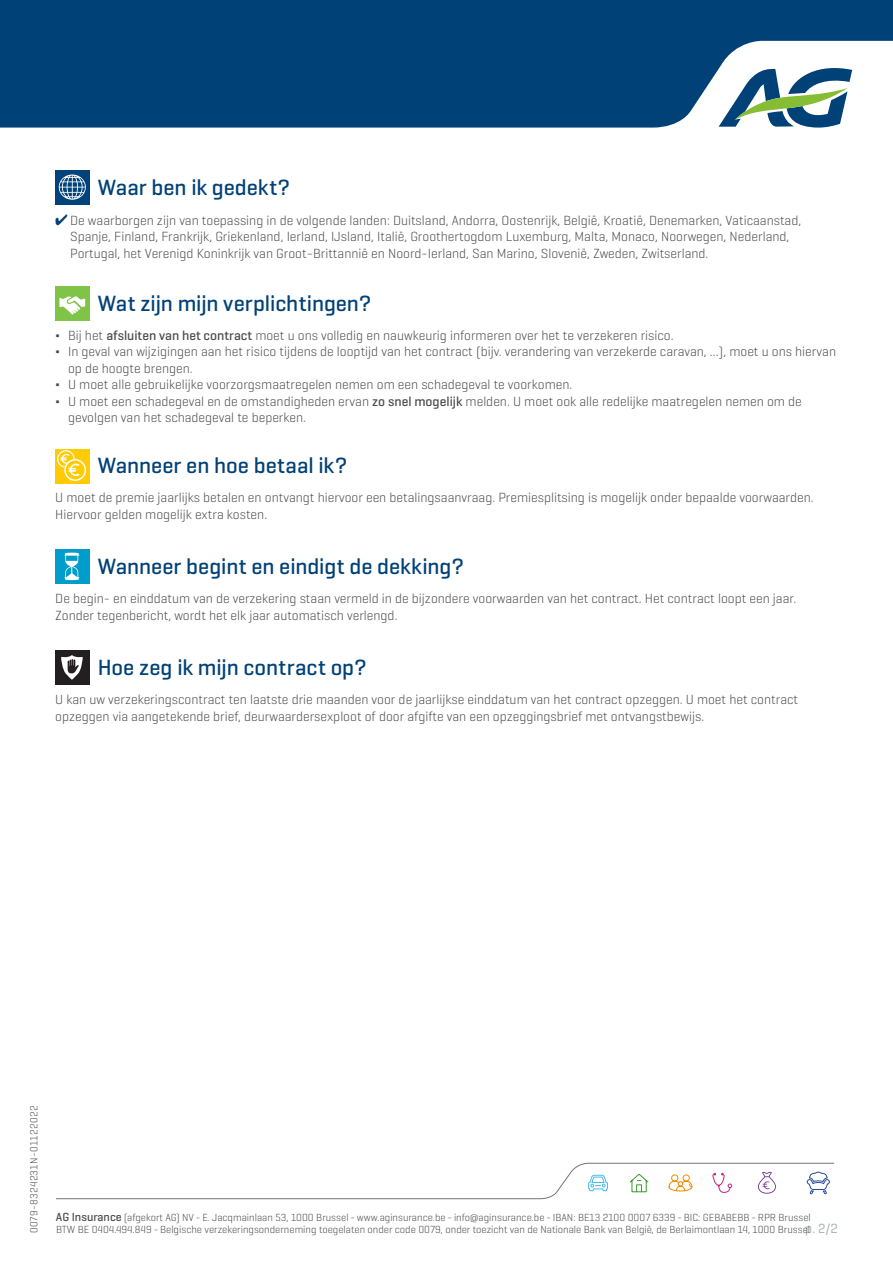
<style>
.page{position:relative;width:893px;height:1263px;background:#fff}
.page>*{position:absolute;margin:0;border:0;box-sizing:border-box;transform-origin:0 0}
.t1{font:500 22.5px "Geogrotesque";color:#004177}
.t2{font:300 13.5px/16.5px "Geogrotesque";color:#4a4a49}
.t3{font:13.5px "Geogrotesque";color:#a4acb1}
.t4{font:300 10.5px "AG Geogrotesque";color:#4a4a49}
.t5{font:300 10.5px "Geogrotesque";letter-spacing:.02em;color:#4a4a49}
.s1{color:#004177}
.s2{font-weight:500}
.s3{font-weight:500;font-size:12px}
</style>
<div class="page">
<svg style="left:56px;top:1163px;width:778px;height:36px"></svg>
<svg style="left:0;top:0;width:893px;height:128px;background:#124e81"></svg>
<svg style="left:719px;top:63px;width:133px;height:65px"></svg>
<div style="left:55px;top:170px;width:34px;height:34px;background:#00427a"></div>
<svg style="left:59px;top:174px;width:27px;height:26px"></svg>
<div style="left:55px;top:286px;width:34px;height:34px;background:#7fc349"></div>
<svg style="left:59px;top:296px;width:26px;height:19px"></svg>
<div style="left:55px;top:449px;width:34px;height:34px;background:#ffcb05"></div>
<svg style="left:57px;top:450px;width:29px;height:31px"></svg>
<div style="left:55px;top:550px;width:34px;height:34px;background:#009dca"></div>
<svg style="left:64px;top:553px;width:15px;height:27px"></svg>
<div style="left:55px;top:650px;width:34px;height:34px;background:#231f20"></div>
<svg style="left:61px;top:655px;width:22px;height:25px"></svg>
<h1 class="t1" style="left:98px;top:174px;width:194px">Waar ben ik gedekt?</h1>
<p class="t2" style="left:70px;top:211px;width:733px;text-indent:-15px"><span class="s1">✔</span> De waarborgen zijn van toepassing in de volgende landen: Duitsland, Andorra, Oostenrijk, België, Kroatië, Denemarken, Vaticaanstad,<br>Spanje, Finland, Frankrijk, Griekenland, Ierland, IJsland, Italië, Groothertogdom Luxemburg, Malta, Monaco, Noorwegen, Nederland,<br>Portugal, het Verenigd Koninkrijk van Groot-Brittannië en Noord-Ierland, San Marino, Slovenië, Zweden, Zwitserland.</p>
<h1 class="t1" style="left:98px;top:289px;width:275px">Wat zijn mijn verplichtingen?</h1>
<p class="t2" style="left:55px;top:327px;width:620px">Δ Bij het <span class="s2">afsluiten van het contract</span> moet u ons volledig en nauwkeurig informeren over het te verzekeren risico.</p>
<p class="t2" style="left:55px;top:343px;width:782px">Δ In geval van wijzigingen aan het risico tijdens de looptijd van het contract (bijv. verandering van verzekerde caravan, ...), moet u ons hiervan</p>
<p class="t2" style="left:68px;top:360px;width:126px">op de hoogte brengen.</p>
<p class="t2" style="left:55px;top:376px;width:519px">Δ U moet alle gebruikelijke voorzorgsmaatregelen nemen om een schadegeval te voorkomen.</p>
<p class="t2" style="left:55px;top:393px;width:748px">Δ U moet een schadegeval en de omstandigheden ervan <span class="s2">zo snel mogelijk</span> melden. U moet ook alle redelijke maatregelen nemen om de</p>
<p class="t2" style="left:68px;top:409px;width:240px">gevolgen van het schadegeval te beperken.</p>
<h1 class="t1" style="left:98px;top:451px;width:251px">Wanneer en hoe betaal ik?</h1>
<p class="t2" style="left:55px;top:489px;width:760px">U moet de premie jaarlijks betalen en ontvangt hiervoor een betalingsaanvraag. Premiesplitsing is mogelijk onder bepaalde voorwaarden.<br>Hiervoor gelden mogelijk extra kosten.</p>
<h1 class="t1" style="left:98px;top:552px;width:368px">Wanneer begint en eindigt de dekking?</h1>
<p class="t2" style="left:55px;top:590px;width:742px">De begin- en einddatum van de verzekering staan vermeld in de bijzondere voorwaarden van het contract. Het contract loopt een jaar.<br>Zonder tegenbericht, wordt het elk jaar automatisch verlengd.</p>
<h1 class="t1" style="left:98px;top:653px;width:270px">Hoe zeg ik mijn contract op?</h1>
<p class="t2" style="left:55px;top:691px;width:744px">U kan uw verzekeringscontract ten laatste drie maanden voor de jaarlijkse einddatum van het contract opzeggen. U moet het contract opzeggen via aangetekende brief, deurwaardersexploot of door afgifte van een opzeggingsbrief met ontvangstbewijs.</p>
<p class="t5" style="left:28px;top:1233px;width:129px;rotate:-90deg">0079-8324231N-01122022</p>
<p class="t4" style="left:56px;top:1211px;width:756px"><span class="s3">AG Insurance</span> (afgekort AG) NV - E. Jacqmainlaan 53, 1000 Brussel - www.aginsurance.be - info@aginsurance.be - IBAN: BE13 2100 0007 6339 - BIC: GEBABEBB - RPR Brussel</p>
<p class="t3" style="left:805px;top:1220px;width:34px">p. 2/2</p>
<p class="t4" style="left:56px;top:1223px;width:756px">BTW BE 0404.494.849 - Belgische verzekeringsonderneming toegelaten onder code 0079, onder toezicht van de Nationale Bank van België, de Berlaimontlaan 14, 1000 Brussel</p>
</div>
